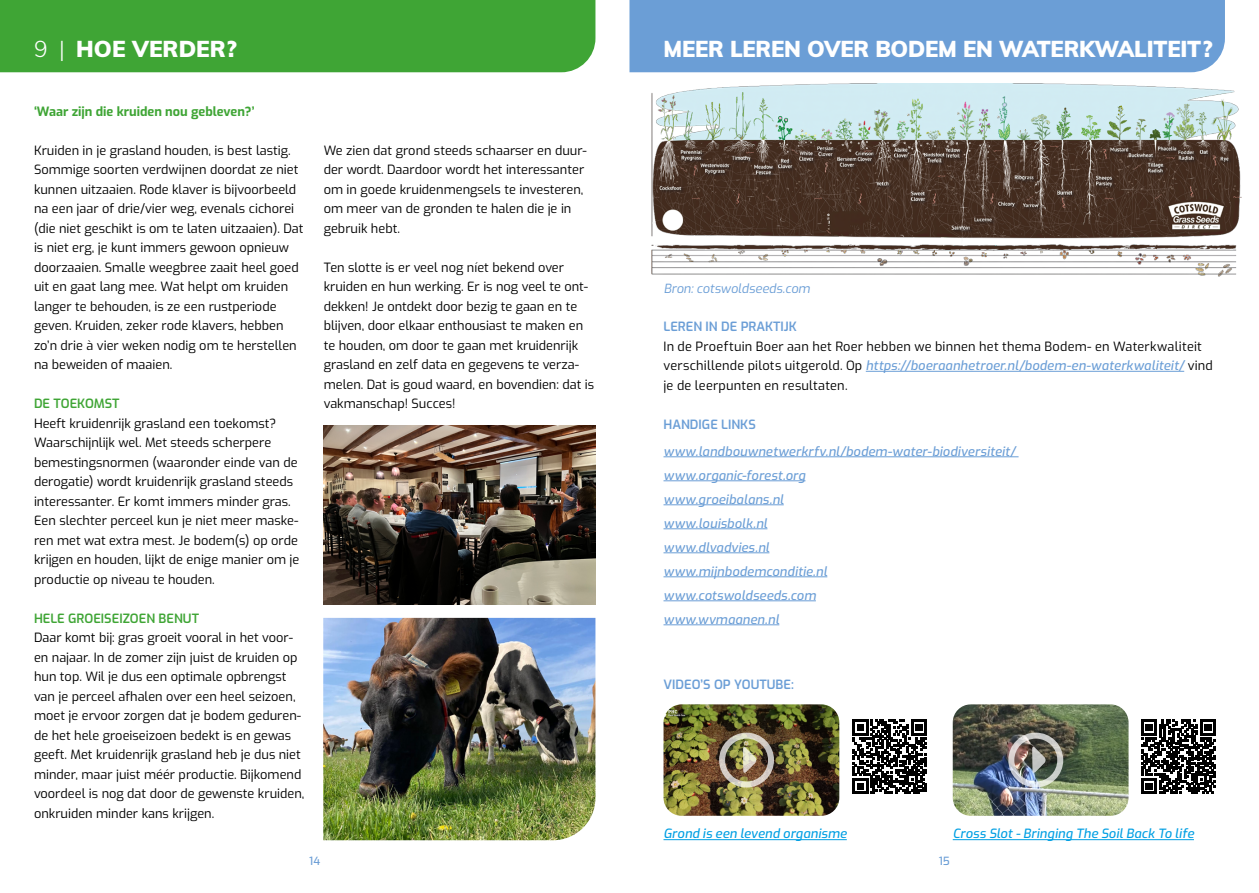
<style>
.page{position:relative;width:1259px;height:893px;background:#fff}
.page>*{position:absolute;margin:0;border:0;box-sizing:border-box;transform-origin:0 0}
.t1{font:900 22.5px "Muli";letter-spacing:-.01em;color:#fff}
.t2{font:12.75px/19.5px "Exo";color:#000}
.t3{font:italic 500 12.75px/24px "Exo";letter-spacing:.015em;color:#6b9ed6}
.t4{font:italic 500 12.75px "Exo";letter-spacing:.015em;color:#009fe3}
.t5{font:600 12.75px "Exo";color:#6b9ed6}
.t6{font:700 12.75px "Exo";color:#3fa535}
.t7{font:600 12.75px "Exo";color:#3fa535}
.t8{font:italic 12.6px "Exo";color:#6b9ed6}
.t9{font:500 11.25px "Exo";color:#6b9ed6}
.s1{font-weight:300}
.s2{font-weight:500;font-style:italic;color:#6b9ed6}
</style>
<div class="page">
<div style="left:0;top:0;width:595px;height:72px;background:#3fa535"></div>
<img style="left:323px;top:618px;width:272px;height:222px">
<img style="left:324px;top:425px;width:271px;height:179px">
<div style="left:629px;top:0;width:596px;height:72px;background:#6b9ed6"></div>
<hr style="left:866px;top:371px;width:318px;height:1px;background:#6b9ed6">
<hr style="left:663px;top:456px;width:355px;height:1px;background:#6b9ed6">
<hr style="left:663px;top:480px;width:142px;height:1px;background:#6b9ed6">
<hr style="left:663px;top:504px;width:121px;height:1px;background:#6b9ed6">
<hr style="left:663px;top:528px;width:104px;height:1px;background:#6b9ed6">
<hr style="left:663px;top:552px;width:106px;height:1px;background:#6b9ed6">
<hr style="left:663px;top:576px;width:164px;height:1px;background:#6b9ed6">
<hr style="left:663px;top:600px;width:153px;height:1px;background:#6b9ed6">
<hr style="left:663px;top:624px;width:116px;height:1px;background:#6b9ed6">
<img style="left:663px;top:704px;width:176px;height:112px">
<div style="left:719px;top:733px;width:55px;height:54px;border:6px solid #fff;border-radius:50%"></div>
<svg style="left:743px;top:746px;width:14px;height:27px"></svg>
<img style="left:952px;top:704px;width:176px;height:112px">
<div style="left:1008px;top:733px;width:55px;height:54px;border:6px solid #fff;border-radius:50%"></div>
<svg style="left:1032px;top:746px;width:14px;height:27px"></svg>
<hr style="left:663px;top:839px;width:184px;height:1px;background:#009fe3">
<hr style="left:952px;top:839px;width:242px;height:1px;background:#009fe3">
<svg style="left:852px;top:719px;width:75px;height:75px"></svg>
<svg style="left:1141px;top:719px;width:74px;height:75px"></svg>
<img style="left:652px;top:83px;width:590px;height:193px">
<h1 class="t1" style="left:34px;top:32px;width:204px"><span class="s1">9 |</span> HOE VERDER?</h1>
<p class="t6" style="left:34px;top:102px;width:222px">‘Waar zijn die kruiden nou gebleven?’</p>
<p class="t2" style="left:34px;top:140px;width:271px">Kruiden in je grasland houden, is best lastig.<br>Sommige soorten verdwijnen doordat ze niet kunnen uitzaaien. Rode klaver is bijvoorbeeld na een jaar of drie/vier weg, evenals cichorei (die niet geschikt is om te laten uitzaaien). Dat is niet erg, je kunt immers gewoon opnieuw doorzaaien. Smalle weegbree zaait heel goed uit en gaat lang mee. Wat helpt om kruiden langer te behouden, is ze een rustperiode geven. Kruiden, zeker rode klavers, hebben zo’n drie à vier weken nodig om te herstellen na beweiden of maaien.</p>
<p class="t7" style="left:34px;top:394px;width:87px">DE TOEKOMST</p>
<p class="t2" style="left:34px;top:413px;width:267px">Heeft kruidenrijk grasland een toekomst?<br>Waarschijnlijk wel. Met steeds scherpere bemestingsnormen (waaronder einde van de derogatie) wordt kruidenrijk grasland steeds interessanter. Er komt immers minder gras.<br>Een slechter perceel kun je niet meer maske&shy;ren met wat extra mest. Je bodem(s) op orde krijgen en houden, lijkt de enige manier om je productie op niveau te houden.</p>
<p class="t7" style="left:34px;top:609px;width:166px">HELE GROEISEIZOEN BENUT</p>
<p class="t2" style="left:34px;top:627px;width:272px">Daar komt bij: gras groeit vooral in het voor&shy;en najaar. In de zomer zijn juist de kruiden op hun top. Wil je dus een optimale opbrengst van je perceel afhalen over een heel seizoen, moet je ervoor zorgen dat je bodem geduren&shy;de het hele groeiseizoen bedekt is en gewas geeft. Met kruidenrijk grasland heb je dus niet minder, maar juist méér productie. Bijkomend voordeel is nog dat door de gewenste kruiden, onkruiden minder kans krijgen.</p>
<p class="t2" style="left:324px;top:140px;width:265px">We zien dat grond steeds schaarser en duur&shy;der wordt. Daardoor wordt het interessanter om in goede kruidenmengsels te investeren, om meer van de gronden te halen die je in gebruik hebt.</p>
<p class="t2" style="left:324px;top:257px;width:272px">Ten slotte is er veel nog níet bekend over kruiden en hun werking. Er is nog veel te ont&shy;dekken! Je ontdekt door bezig te gaan en te blijven, door elkaar enthousiast te maken en te houden, om door te gaan met kruidenrijk grasland en zelf data en gegevens te verza&shy;melen. Dat is goud waard, en bovendien: dat is vakmanschap! Succes!</p>
<h1 class="t1" style="left:663px;top:32px;width:550px">MEER LEREN OVER BODEM EN WATERKWALITEIT?</h1>
<p class="t8" style="left:664px;top:279px;width:148px">Bron: cotswoldseeds.com</p>
<p class="t5" style="left:663px;top:317px;width:135px">LEREN IN DE PRAKTIJK</p>
<p class="t2" style="left:663px;top:336px;width:551px">In de Proeftuin Boer aan het Roer hebben we binnen het thema Bodem- en Waterkwaliteit verschillende pilots uitgerold. Op <span class="s2">https://boeraanhetroer.nl/bodem-en-waterkwaliteit/</span> vind je de leerpunten en resultaten.</p>
<p class="t5" style="left:663px;top:415px;width:94px">HANDIGE LINKS</p>
<p class="t3" style="left:663px;top:438px;width:353px">www.landbouwnetwerkrfv.nl/bodem-water-biodiversiteit/ www.organic-forest.org<br>www.groeibalans.nl<br>www.louisbolk.nl<br>www.dlvadvies.nl<br>www.mijnbodemconditie.nl<br>www.cotswoldseeds.com<br>www.wvmaanen.nl</p>
<p class="t5" style="left:663px;top:675px;width:132px">VIDEO’S OP YOUTUBE:</p>
<p class="t4" style="left:663px;top:824px;width:185px">Grond is een levend organisme</p>
<p class="t4" style="left:952px;top:824px;width:243px">Cross Slot - Bringing The Soil Back To life</p>
<p class="t9" style="left:309px;top:853px;width:12px">14</p>
<p class="t9" style="left:938px;top:853px;width:13px">15</p>
</div>
